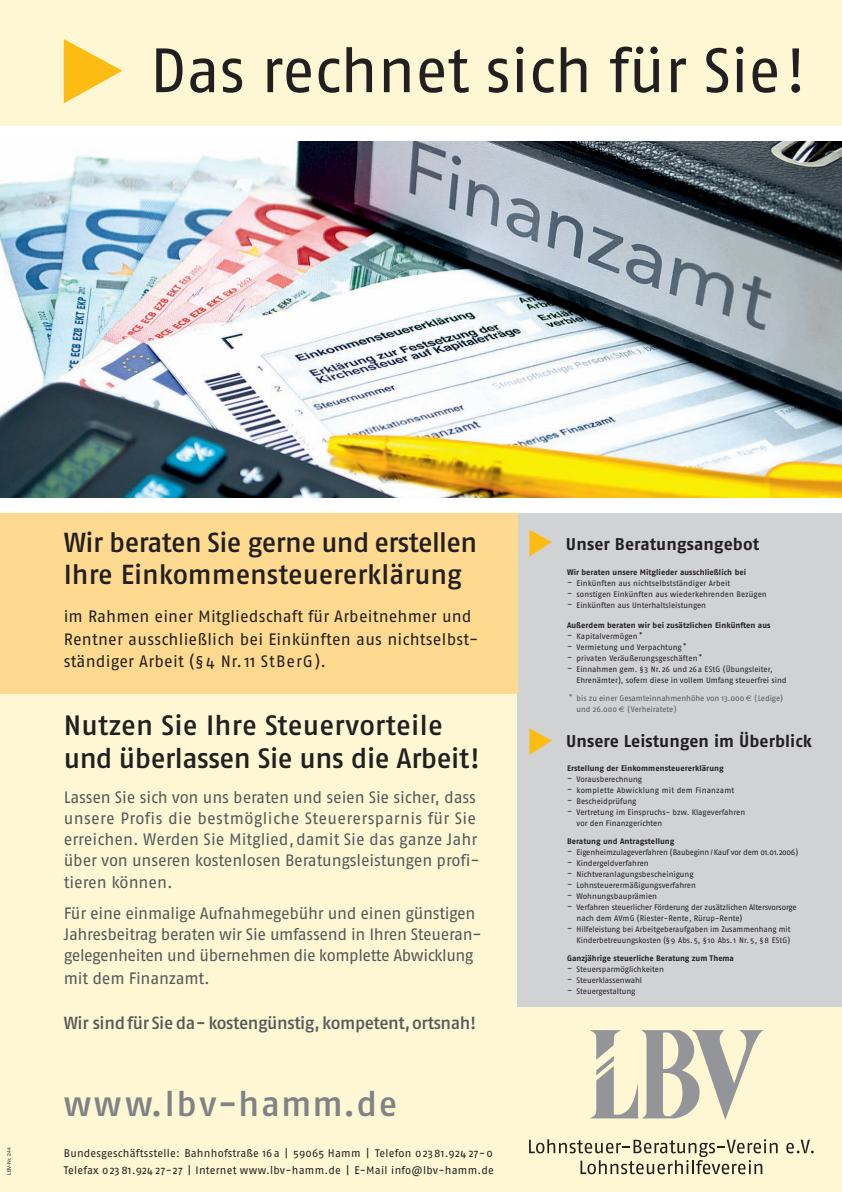
<style>
.page{position:relative;width:842px;height:1192px;background:#fff}
.page>*{position:absolute;margin:0;border:0;box-sizing:border-box;transform-origin:0 0}
.t1{font:62.5px "Fago No";letter-spacing:-.01em;color:#231f20}
.t2{font:35px "Fago No Med";letter-spacing:.045em;color:#808285}
.t3{font:28px/32.5px "Fago No Med";letter-spacing:-.01em;color:#231f20}
.t4{font:27.5px/32.5px "Fago No Med";letter-spacing:-.02em;color:#231f20}
.t5{font:17.5px "Fago No Med";letter-spacing:-.025em;color:#57585a}
.t6{font:700 17px "Fago No";letter-spacing:.005em;color:#231f20}
.t7{font:16.5px/21px "Fago No";letter-spacing:-.015em;color:#57585a}
.t8{font:16.5px/22.5px "Fago No";letter-spacing:.01em;color:#231f20}
.t9{font:11px/17.5px "Fago No";letter-spacing:.02em;color:#231f20}
.t10{font:8px/11px "Fago No";color:#231f20}
.t11{font:700 8px "Fago No";letter-spacing:.005em;color:#231f20}
.t12{font:8px/11px "Fago No";letter-spacing:-.005em;color:#57585a}
.t13{font:8px "Fago No";letter-spacing:-.025em;color:#231f20}
.t14{font:8px "Fago No";letter-spacing:.02em;color:#231f20}
.t15{font:5px "Helvetica Neue";color:#231f20}
.s1{font-family:"Euro Sans"}
</style>
<div class="page">
<div style="left:0;top:0;width:842px;height:141px;background:#fef7d4"></div>
<img style="left:0;top:141px;width:842px;height:357px">
<div style="left:0;top:564px;width:842px;height:628px;background:#fef7d4"></div>
<div style="left:517px;top:510px;width:325px;height:496px;background:#d1d2d4"></div>
<div style="left:0;top:126px;width:842px;height:15px;background:#fff"></div>
<svg style="left:64px;top:39px;width:58px;height:64px"></svg>
<div style="left:0;top:511px;width:517px;height:182px;background:#feda90"></div>
<div style="left:0;top:498px;width:842px;height:14px;background:#fff"></div>
<svg style="left:529px;top:530px;width:23px;height:27px"></svg>
<svg style="left:529px;top:728px;width:23px;height:27px"></svg>
<svg style="left:590px;top:1030px;width:174px;height:90px"></svg>
<svg style="left:786px;top:1140px;width:28px;height:13px"></svg>
<svg style="left:529px;top:1139px;width:249px;height:35px"></svg>
<h1 class="t1" style="left:150px;top:35px;width:658px">Das rechnet sich für Sie !</h1>
<p class="t15" style="left:6px;top:1175px;width:29px;rotate:-90deg">LBV-Nr. 244</p>
<h3 class="t4" style="left:64px;top:526px;width:415px">Wir beraten Sie gerne und erstellen<br>Ihre Einkommensteuererklärung</h3>
<h3 class="t8" style="left:64px;top:605px;width:416px">im Rahmen einer Mitgliedschaft für Arbeitnehmer und<br>Rentner ausschließlich bei Einkünften aus nichtselbst&shy;ständiger Arbeit (§ 4 Nr. 11 StBerG).</h3>
<h3 class="t3" style="left:64px;top:709px;width:418px">Nutzen Sie Ihre Steuervorteile und überlassen Sie uns die Arbeit!</h3>
<h3 class="t7" style="left:64px;top:786px;width:417px">Lassen Sie sich von uns beraten und seien Sie sicher, dass unsere Profis die bestmögliche Steuerersparnis für Sie erreichen. Werden Sie Mitglied, damit Sie das ganze Jahr über von unseren kostenlosen Beratungsleistungen profi-</h3>
<h3 class="t7" style="left:64px;top:867px;width:413px;line-height:31px">tieren können.<br>Für eine einmalige Aufnahmegebühr und einen günstigen</h3>
<h3 class="t7" style="left:64px;top:924px;width:419px">Jahresbeitrag beraten wir Sie umfassend in Ihren Steueran&shy;gelegenheiten und übernehmen die komplette Abwicklung</h3>
<h3 class="t7" style="left:64px;top:967px;width:148px">mit dem Finanzamt.</h3>
<h3 class="t5" style="left:64px;top:1012px;width:414px">Wir sind für Sie da- kostengünstig, kompetent, ortsnah !</h3>
<h2 class="t2" style="left:64px;top:1084px;width:335px">www.lbv-hamm.de</h2>
<h3 class="t9" style="left:64px;top:1144px;width:432px">Bundesgeschäftsstelle: Bahnhofstraße 16a | 59065 Hamm | Telefon 02381.924 27-0<br>Telefax 023 81.924 27-27 | Internet www.lbv-hamm.de | E-Mail info@lbv-hamm.de</h3>
<h3 class="t6" style="left:566px;top:534px;width:195px">Unser Beratungsangebot</h3>
<p class="t11" style="left:567px;top:567px;width:181px">Wir beraten unsere Mitglieder ausschließlich bei</p>
<p class="t10" style="left:567px;top:577px;width:165px">– Einkünften aus nichtselbstständiger Arbeit</p>
<p class="t10" style="left:567px;top:588px;width:201px">– sonstigen Einkünften aus wiederkehrenden Bezügen</p>
<p class="t10" style="left:567px;top:599px;width:141px">– Einkünften aus Unterhaltsleistungen</p>
<p class="t11" style="left:567px;top:620px;width:205px">Außerdem beraten wir bei zusätzlichen Einkünften aus</p>
<p class="t10" style="left:567px;top:630px;width:77px">– Kapitalvermögen <sup>*</sup></p>
<p class="t10" style="left:567px;top:641px;width:121px">– Vermietung und Verpachtung <sup>*</sup></p>
<p class="t10" style="left:567px;top:652px;width:137px">– privaten Veräußerungsgeschäften <sup>*</sup></p>
<p class="t10" style="left:576px;top:663px;width:212px;text-indent:-10px">– Einnahmen gem. § 3 Nr. 26 und 26a EStG (Übungsleiter,<br>Ehrenämter), sofern diese in vollem Umfang steuerfrei sind</p>
<p class="t12" style="left:576px;top:692px;width:208px;text-indent:-7px"><sup>*</sup> bis zu einer Gesamteinnahmenhöhe von 13.000 <span class="s1">E</span> ( Ledige) und 26.000 <span class="s1">E</span> (Verheiratete)</p>
<h3 class="t6" style="left:566px;top:731px;width:247px">Unsere Leistungen im Überblick</h3>
<p class="t11" style="left:567px;top:763px;width:158px">Erstellung der Einkommensteuererklärung</p>
<p class="t10" style="left:567px;top:773px;width:77px">– Vorausberechnung</p>
<p class="t14" style="left:567px;top:785px;width:169px">– komplette Abwicklung mit dem Finanzamt</p>
<p class="t10" style="left:567px;top:795px;width:71px">– Bescheidprüfung</p>
<p class="t10" style="left:576px;top:806px;width:170px;text-indent:-10px">– Vertretung im Einspruchs- bzw. Klageverfahren vor den Finanzgerichten</p>
<p class="t11" style="left:567px;top:836px;width:109px">Beratung und Antragstellung</p>
<p class="t13" style="left:567px;top:847px;width:233px">– Eigenheimzulageverfahren (Baubeginn / Kauf vor dem 01.01.2006)</p>
<p class="t10" style="left:567px;top:857px;width:83px">– Kindergeldverfahren</p>
<p class="t10" style="left:567px;top:868px;width:128px">– Nichtveranlagungsbescheinigung</p>
<p class="t10" style="left:567px;top:879px;width:130px">– Lohnsteuerermäßigungsverfahren</p>
<p class="t10" style="left:567px;top:890px;width:92px">– Wohnungsbauprämien</p>
<p class="t10" style="left:577px;top:901px;width:222px;text-indent:-10px">– Verfahren steuerlicher Förderung der zusätzlichen Altersvorsorge nach dem AVmG (Riester-Rente, Rürup-Rente)</p>
<p class="t10" style="left:567px;top:923px;width:225px;text-align:right">– Hilfeleistung bei Arbeitgeberaufgaben im Zusammenhang mit<br>Kinderbetreuungskosten (§ 9 Abs. 5, § 10 Abs. 1 Nr. 5, § 8 EStG)</p>
<p class="t11" style="left:567px;top:953px;width:168px">Ganzjährige steuerliche Beratung zum Thema</p>
<p class="t10" style="left:567px;top:963px;width:98px">– Steuersparmöglichkeiten</p>
<p class="t10" style="left:567px;top:974px;width:77px">– Steuerklassenwahl</p>
<p class="t10" style="left:567px;top:985px;width:70px">– Steuergestaltung</p>
</div>
